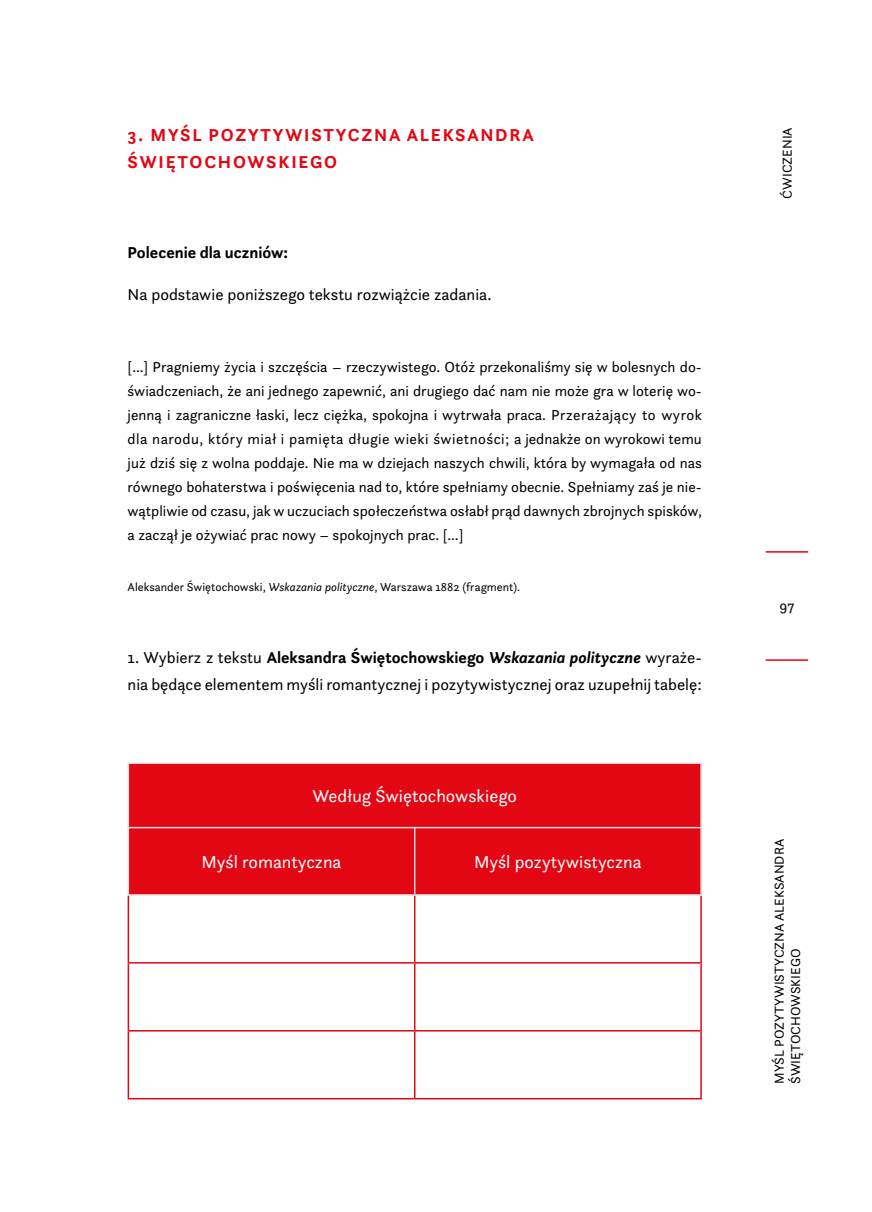
<style>
.page{position:relative;width:872px;height:1212px;background:#fff}
.page>*{position:absolute;margin:0;border:0;box-sizing:border-box;transform-origin:0 0}
.t1{font:18px "Questa Sans";color:#fff}
.t2{font:700 18px/27px "Questa Sans";letter-spacing:.1em;color:#e30613}
.t3{font:16.5px/27px "Questa Sans";color:#000}
.t4{font:700 16.5px "Questa Sans";color:#000}
.t5{font:15px/24px "Questa Sans";color:#000;text-align:justify}
.t6{font:13.5px/16.2px "Questa Sans";color:#000}
.t7{font:12px "Questa Sans";color:#000}
.s1{font-style:italic}
.s2{font-weight:700}
.s3{font-weight:700;font-style:italic}
</style>
<div class="page">
<hr style="left:765px;top:659px;width:43px;height:2px;background:#e30613">
<hr style="left:765px;top:551px;width:43px;height:2px;background:#e30613">
<div style="left:129px;top:828px;width:571px;height:66px;background:#e30613"></div>
<hr style="left:128px;top:896px;width:1px;height:66px;background:#e30613">
<hr style="left:128px;top:962px;width:287px;height:1px;background:#e30613">
<hr style="left:128px;top:963px;width:1px;height:67px;background:#e30613">
<hr style="left:128px;top:1030px;width:287px;height:1px;background:#e30613">
<hr style="left:128px;top:1031px;width:1px;height:67px;background:#e30613">
<hr style="left:128px;top:1098px;width:287px;height:1px;background:#e30613">
<hr style="left:414px;top:896px;width:1px;height:66px;background:#e30613">
<hr style="left:700px;top:896px;width:2px;height:66px;background:#e30613">
<hr style="left:415px;top:962px;width:287px;height:1px;background:#e30613">
<hr style="left:414px;top:963px;width:1px;height:67px;background:#e30613">
<hr style="left:700px;top:963px;width:2px;height:67px;background:#e30613">
<hr style="left:415px;top:1030px;width:287px;height:1px;background:#e30613">
<hr style="left:414px;top:1031px;width:1px;height:67px;background:#e30613">
<hr style="left:700px;top:1031px;width:2px;height:67px;background:#e30613">
<hr style="left:415px;top:1098px;width:287px;height:1px;background:#e30613">
<hr style="left:128px;top:828px;width:1px;height:66px;background:#dadada">
<hr style="left:414px;top:828px;width:1px;height:66px;background:#dadada">
<hr style="left:700px;top:828px;width:2px;height:66px;background:#dadada">
<hr style="left:128px;top:894px;width:287px;height:2px;background:#dadada">
<hr style="left:415px;top:894px;width:287px;height:2px;background:#dadada">
<div style="left:128px;top:763px;width:573px;height:64px;background:#e30613"></div>
<hr style="left:128px;top:762px;width:574px;height:2px;background:#dadada">
<hr style="left:128px;top:764px;width:1px;height:63px;background:#dadada">
<hr style="left:700px;top:764px;width:2px;height:63px;background:#dadada">
<hr style="left:128px;top:827px;width:574px;height:1px;background:#dadada">
<p class="t2" style="left:128px;top:121px;width:408px">3. MYŚL POZYTYWISTYCZNA ALEKSANDRA<br>ŚWIĘTOCHOWSKIEGO</p>
<p class="t4" style="left:128px;top:242px;width:162px">Polecenie dla uczniów:</p>
<p class="t3" style="left:128px;top:281px;width:365px">Na podstawie poniższego tekstu rozwiążcie zadania.</p>
<p class="t5" style="left:128px;top:355px;width:576px">[…] Pragniemy życia i szczęścia – rzeczywistego. Otóż przekonaliśmy się w bolesnych do&shy;świadczeniach, że ani jednego zapewnić, ani drugiego dać nam nie może gra w loterię wo&shy;jenną i zagraniczne łaski, lecz ciężka, spokojna i wytrwała praca. Przerażający to wyrok dla narodu, który miał i pamięta długie wieki świetności; a jednakże on wyrokowi temu już dziś się z wolna poddaje. Nie ma w dziejach naszych chwili, która by wymagała od nas równego bohaterstwa i poświęcenia nad to, które spełniamy obecnie. Spełniamy zaś je nie&shy;wątpliwie od czasu, jak w uczuciach społeczeństwa osłabł prąd dawnych zbrojnych spisków, a zaczął je ożywiać prac nowy – spokojnych prac. […]</p>
<p class="t7" style="left:128px;top:579px;width:394px">Aleksander Świętochowski, <span class="s1">Wskazania polityczne</span>, Warszawa 1882 (fragment).</p>
<p class="t3" style="left:128px;top:644px;width:576px">1. Wybierz z tekstu <span class="s2">Aleksandra Świętochowskiego</span> <span class="s3">Wskazania polityczne</span> wyraże&shy;nia będące elementem myśli romantycznej i pozytywistycznej oraz uzupełnij tabelę:</p>
<p class="t1" style="left:312px;top:785px;width:206px">Według Świętochowskiego</p>
<p class="t1" style="left:202px;top:850px;width:141px">Myśl romantyczna</p>
<p class="t1" style="left:474px;top:850px;width:169px">Myśl pozytywistyczna</p>
<p class="t6" style="left:779px;top:199px;width:73px;rotate:-90deg">ĆWICZENIA</p>
<p class="t5" style="left:779px;top:593px;width:16px">97</p>
<p class="t6" style="left:771px;top:1084px;width:247px;rotate:-90deg">MYŚL POZYTYWISTYCZNA ALEKSANDRA<br>ŚWIĘTOCHOWSKIEGO</p>
</div>
